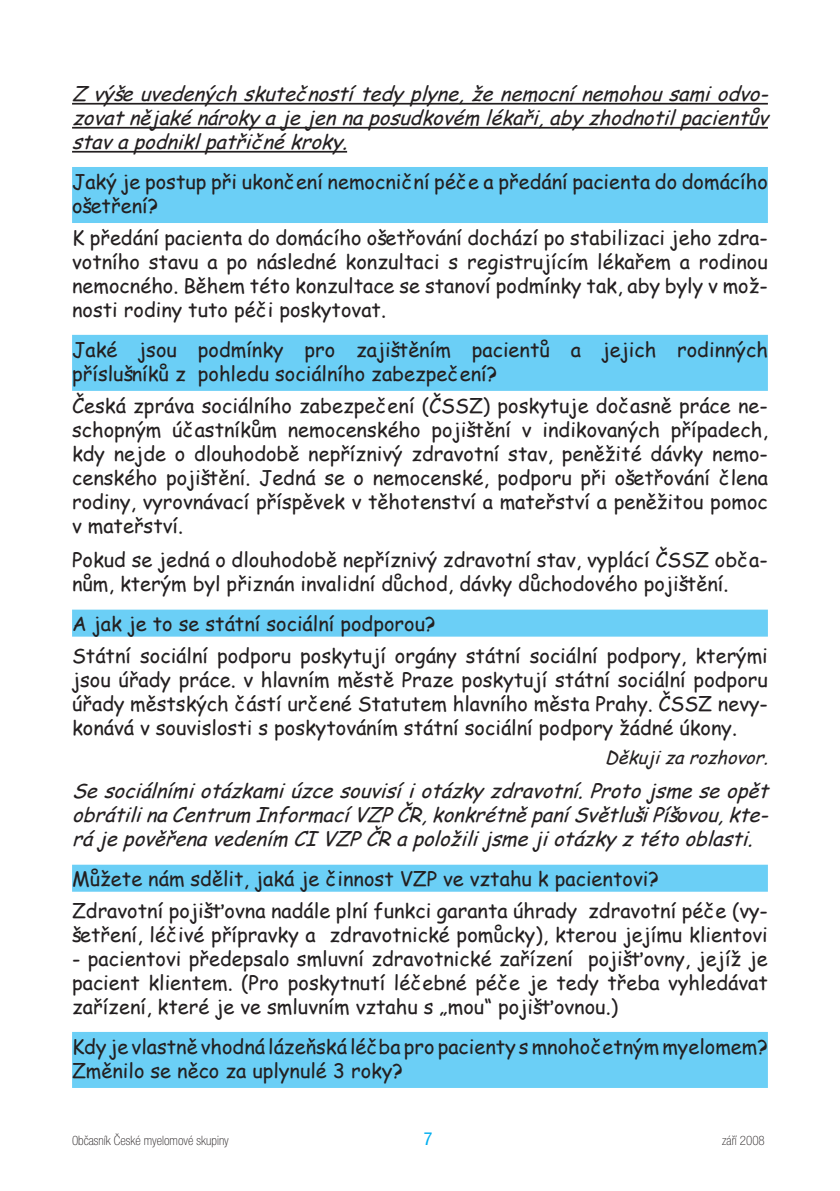
<style>
.page{position:relative;width:840px;height:1191px;background:#fff}
.page>*{position:absolute;margin:0;border:0;box-sizing:border-box;transform-origin:0 0}
.t1{font:20px/24px "Comic Sans MS";color:#231f20}
.t2{font:italic 20px/24px "Comic Sans MS";color:#231f20;text-align:justify}
.t3{font:italic 18px "Comic Sans MS";color:#231f20}
.t4{font:18px "Helvetica Neue Cond CE";color:#00aeef}
.t5{font:13px "Helvetica Neue Cond Thin CE";color:#231f20}
</style>
<div class="page">
<hr style="left:72px;top:103px;width:695px;height:2px;background:#231f20">
<hr style="left:72px;top:127px;width:695px;height:2px;background:#231f20">
<hr style="left:72px;top:151px;width:275px;height:2px;background:#231f20">
<div style="left:72px;top:167px;width:695px;height:56px;background:#6bcff6"></div>
<div style="left:72px;top:335px;width:695px;height:56px;background:#6bcff6"></div>
<div style="left:72px;top:609px;width:695px;height:27px;background:#6bcff6"></div>
<div style="left:72px;top:864px;width:695px;height:27px;background:#6bcff6"></div>
<div style="left:72px;top:1032px;width:695px;height:56px;background:#6bcff6"></div>
<p class="t2" style="left:72px;top:81px;width:704px">Z výšeuvedenýchskutečnostítedy plyne,ženemocnínemohousamiodvo&shy;zovatnějakénároky a jejennaposudkovém lékaři,aby zhodnotilpacientův stava podniklpatřičnékroky.</p>
<p class="t1" style="left:72px;top:169px;width:697px">Jaký je postup při ukončení nemocniční péče a předání pacienta do domácího ošetření?</p>
<p class="t1" style="left:72px;top:225px;width:697px;text-align:justify">K předání pacienta do domácího ošetřování dochází po stabilizaci jeho zdra&shy;votního stavu a po následné konzultaci s registrujícím lékařem a rodinou nemocného. Během této konzultace se stanoví podmínky tak, aby byly v mož&shy;nosti rodiny tuto péči poskytovat.</p>
<p class="t1" style="left:72px;top:337px;width:697px">Jaké jsou podmínky pro zajištěním pacientů a jejich rodinných příslušníků z pohledu sociálního zabezpečení?</p>
<p class="t1" style="left:72px;top:393px;width:697px;text-align:justify">Česká zpráva sociálního zabezpečení (ČSSZ) poskytuje dočasně práce ne&shy;schopným účastníkům nemocenského pojištění v indikovaných případech, kdy nejde o dlouhodobě nepříznivý zdravotní stav, peněžité dávky nemo&shy;cenského pojištění. Jedná se o nemocenské, podporu při ošetřování člena rodiny, vyrovnávací příspěvek v těhotenství a mateřství a peněžitou pomoc v mateřství.</p>
<p class="t1" style="left:72px;top:547px;width:697px">Pokud se jedná o dlouhodobě nepříznivý zdravotní stav, vyplácí ČSSZ obča&shy;nům, kterým byl přiznán invalidní důchod, dávky důchodového pojištění.</p>
<p class="t1" style="left:72px;top:607px;width:697px;line-height:32px">A jak je to se státní sociální podporou?<br>Státní sociální podporu poskytují orgány státní sociální podpory, kterými</p>
<p class="t1" style="left:72px;top:667px;width:697px;text-align:justify">jsou úřady práce. v hlavním městě Praze poskytují státní sociální podporu úřady městských částí určené Statutem hlavního města Prahy. ČSSZ nevy&shy;konává v souvislosti s poskytováním státní sociální podpory žádné úkony.</p>
<p class="t3" style="left:604px;top:744px;width:171px">Děkuj izarozhovor.</p>
<p class="t2" style="left:72px;top:778px;width:704px">Sesociálnímiotázkamiúzcesouvisíi otázky zdravotní.Protojsmeseopět obrátilinaCentrum InformacíVZPČR,konkrétněpaníSvětlušiPíšovou,kte&shy;rájepověřenavedením CIVZPČRa položilijsmej iotázky z tétooblasti.</p>
<p class="t1" style="left:72px;top:862px;width:697px;line-height:32px">Můžete nám sdělit, jaká je činnost VZP ve vztahu k pacientovi?<br>Zdravotní pojišťovna nadále plní funkci garanta úhrady zdravotní péče (vy-</p>
<p class="t1" style="left:72px;top:922px;width:697px">šetření, léčivé přípravky a zdravotnické pomůcky), kterou jejímu klientovi</p>
<p class="t1" style="left:72px;top:946px;width:697px;text-align:justify">- pacientovi předepsalo smluvní zdravotnické zařízení pojišťovny, jejíž je pacient klientem. (Pro poskytnutí léčebné péče je tedy třeba vyhledávat zařízení, které je ve smluvním vztahu s „mou“ pojišťovnou.)</p>
<p class="t1" style="left:72px;top:1034px;width:697px">Kdy je vlastně vhodná lázeňská léčba pro pacienty smnohočetným myelomem?<br>Změnilo se něco za uplynulé 3 roky?</p>
<p class="t5" style="left:72px;top:1133px;width:158px">0bčasník České myelomové skupiny</p>
<p class="t4" style="left:423px;top:1129px;width:10px">7</p>
<p class="t5" style="left:721px;top:1133px;width:44px">září 2008</p>
</div>
